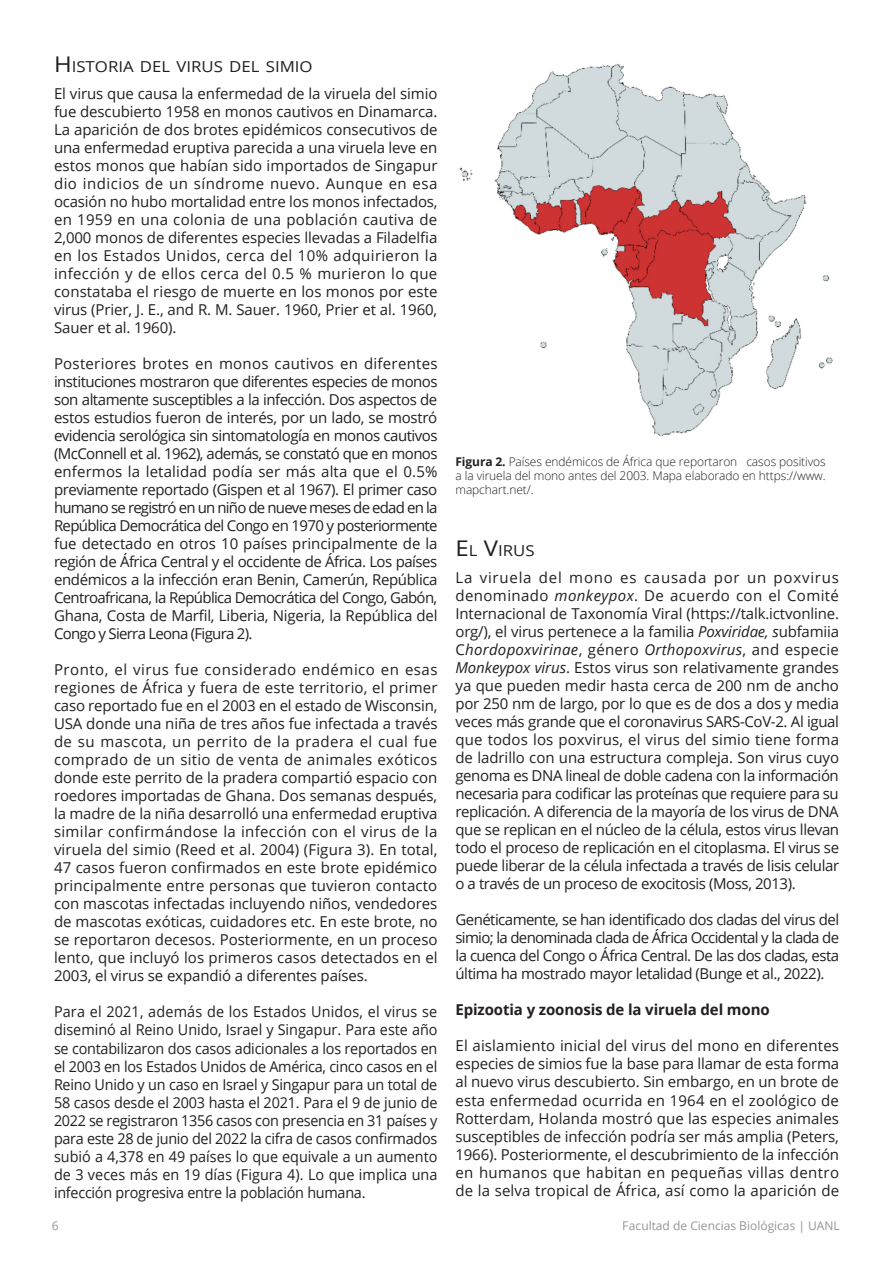
<style>
.page{position:relative;width:893px;height:1263px;background:#fff}
.page>*{position:absolute;margin:0;border:0;box-sizing:border-box;transform-origin:0 0}
.t1{font:15.15px "Open Sans";color:#231f20;scale:1.11 1}
.t2{font:15px/18px "Open Sans";letter-spacing:-.015em;color:#231f20;text-align:justify}
.t3{font:15px/18px "Open Sans";letter-spacing:-.015em;color:#231f20;text-align:justify;scale:.96 1}
.t4{font:700 15px "Open Sans";letter-spacing:-.01em;color:#231f20}
.pie_de_foto{font:300 12px/14.4px "Open Sans";letter-spacing:-.01em;color:#231f20;text-align:justify}
.t5{font:12px "Open Sans";color:#939598}
.s1{font-size:21.6px}
.s2{font-weight:700}
.s3{font-style:italic}
</style>
<div class="page">
<img style="left:459px;top:63px;width:374px;height:374px">
<h2 class="t1" style="left:54px;top:56px;width:234px"><span class="s1">H</span>ISTORIA DEL VI RUS DEL SI MIO</h2>
<p class="t2" style="left:54px;top:85px;width:385px">El virus que causa la enfermedad de la viruela del simio fue descubierto 1958 en monos cautivos en Dinamarca.<br>La aparición de dos brotes epidémicos consecutivos de una enfermedad eruptiva parecida a una viruela leve en estos monos que habían sido importados de Singapur dio indicios de un síndrome nuevo. Aunque en esa ocasión no hubo mortalidad entre los monos infectados, en 1959 en una colonia de una población cautiva de 2,000 monos de diferentes especies llevadas a Filadelfia en los Estados Unidos, cerca del 10% adquirieron la infección y de ellos cerca del 0.5 % murieron lo que constataba el riesgo de muerte en los monos por este virus (Prier, J. E., and R. M. Sauer. 1960, Prier et al. 1960, Sauer et al. 1960).</p>
<p class="t2" style="left:54px;top:355px;width:385px">Posteriores brotes en monos cautivos en diferentes instituciones mostraron que diferentes especies de monos son altamente susceptibles a la infección. Dos aspectos de estos estudios fueron de interés, por un lado, se mostró evidencia serológica sin sintomatología en monos cautivos (McConnell et al. 1962), además, se constató que en monos enfermos la letalidad podía ser más alta que el 0.5% previamente reportado (Gispen et al 1967). El primer caso humano se registró en un niño de nueve meses de edad en la República Democrática del Congo en 1970 y posteriormente fue detectado en otros 10 países principalmente de la región de África Central y el occidente de África. Los países endémicos a la infección eran Benin, Camerún, República Centroafricana, la República Democrática del Congo, Gabón, Ghana, Costa de Marfil, Liberia, Nigeria, la República del Congo y Sierra Leona (Figura 2).</p>
<p class="t2" style="left:54px;top:661px;width:385px">Pronto, el virus fue considerado endémico en esas regiones de África y fuera de este territorio, el primer caso reportado fue en el 2003 en el estado de Wisconsin, USA donde una niña de tres años fue infectada a través de su mascota, un perrito de la pradera el cual fue comprado de un sitio de venta de animales exóticos donde este perrito de la pradera compartió espacio con roedores importadas de Ghana. Dos semanas después, la madre de la niña desarrolló una enfermedad eruptiva similar confirmándose la infección con el virus de la viruela del simio (Reed et al. 2004) (Figura 3). En total, 47 casos fueron confirmados en este brote epidémico principalmente entre personas que tuvieron contacto con mascotas infectadas incluyendo niños, vendedores de mascotas exóticas, cuidadores etc. En este brote, no se reportaron decesos. Posteriormente, en un proceso lento, que incluyó los primeros casos detectados en el 2003, el virus se expandió a diferentes países.</p>
<p class="t3" style="left:54px;top:1003px;width:401px">Para el 2021, además de los Estados Unidos, el virus se diseminó al Reino Unido, Israel y Singapur. Para este año se contabilizaron dos casos adicionales a los reportados en el 2003 en los Estados Unidos de América, cinco casos en el Reino Unido y un caso en Israel y Singapur para un total de 58 casos desde el 2003 hasta el 2021. Para el 9 de junio de 2022 se registraron 1356 casos con presencia en 31 países y para este 28 de junio del 2022 la cifra de casos confirmados subió a 4,378 en 49 países lo que equivale a un aumento de 3 veces más en 19 días (Figura 4). Lo que implica una infección progresiva entre la población humana.</p>
<p class="pie_de_foto" style="left:455px;top:454px;width:372px"><span class="s2">Figura 2.</span> Países endémicos de África que reportaron casos positivos a la viruela del mono antes del 2003. Mapa elaborado en https://www. mapchart.net/.</p>
<h2 class="t1" style="left:455px;top:540px;width:73px"><span class="s1">E</span>L <span class="s1">V</span>IRUS</h2>
<p class="t2" style="left:455px;top:569px;width:385px">La viruela del mono es causada por un poxvirus denominado <span class="s3">monkeypox</span>. De acuerdo con el Comité Internacional de Taxonomía Viral (https://talk.ictvonline. org/), el virus pertenece a la familia <span class="s3">Poxviridae, s</span>ubfamiia C<span class="s3">hordopoxvirinae</span>, género <span class="s3">Orthopoxvirus</span>, and especie <span class="s3">Monkeypox virus</span>. Estos virus son relativamente grandes ya que pueden medir hasta cerca de 200 nm de ancho por 250 nm de largo, por lo que es de dos a dos y media veces más grande que el coronavirus SARS-CoV-2. Al igual que todos los poxvirus, el virus del simio tiene forma de ladrillo con una estructura compleja. Son virus cuyo genoma es DNA lineal de doble cadena con la información necesaria para codificar las proteínas que requiere para su replicación. A diferencia de la mayoría de los virus de DNA que se replican en el núcleo de la célula, estos virus llevan todo el proceso de replicación en el citoplasma. El virus se puede liberar de la célula infectada a través de lisis celular o a través de un proceso de exocitosis (Moss, 2013).</p>
<p class="t2" style="left:455px;top:911px;width:385px">Genéticamente, se han identificado dos cladas del virus del simio; la denominada clada de África Occidental y la clada de la cuenca del Congo o África Central. De las dos cladas, esta última ha mostrado mayor letalidad (Bunge et al., 2022).</p>
<p class="t4" style="left:455px;top:999px;width:316px">Epizootia y zoonosis de la viruela del mono</p>
<p class="t2" style="left:455px;top:1037px;width:385px">El aislamiento inicial del virus del mono en diferentes especies de simios fue la base para llamar de esta forma al nuevo virus descubierto. Sin embargo, en un brote de esta enfermedad ocurrida en 1964 en el zoológico de Rotterdam, Holanda mostró que las especies animales susceptibles de infección podría ser más amplia (Peters, 1966). Posteriormente, el descubrimiento de la infección en humanos que habitan en pequeñas villas dentro de la selva tropical de África, así como la aparición de</p>
<p class="t5" style="left:52px;top:1217px;width:8px">6</p>
<p class="t5" style="left:623px;top:1217px;width:219px">Facultad de Ciencias Biológicas | UANL</p>
</div>
